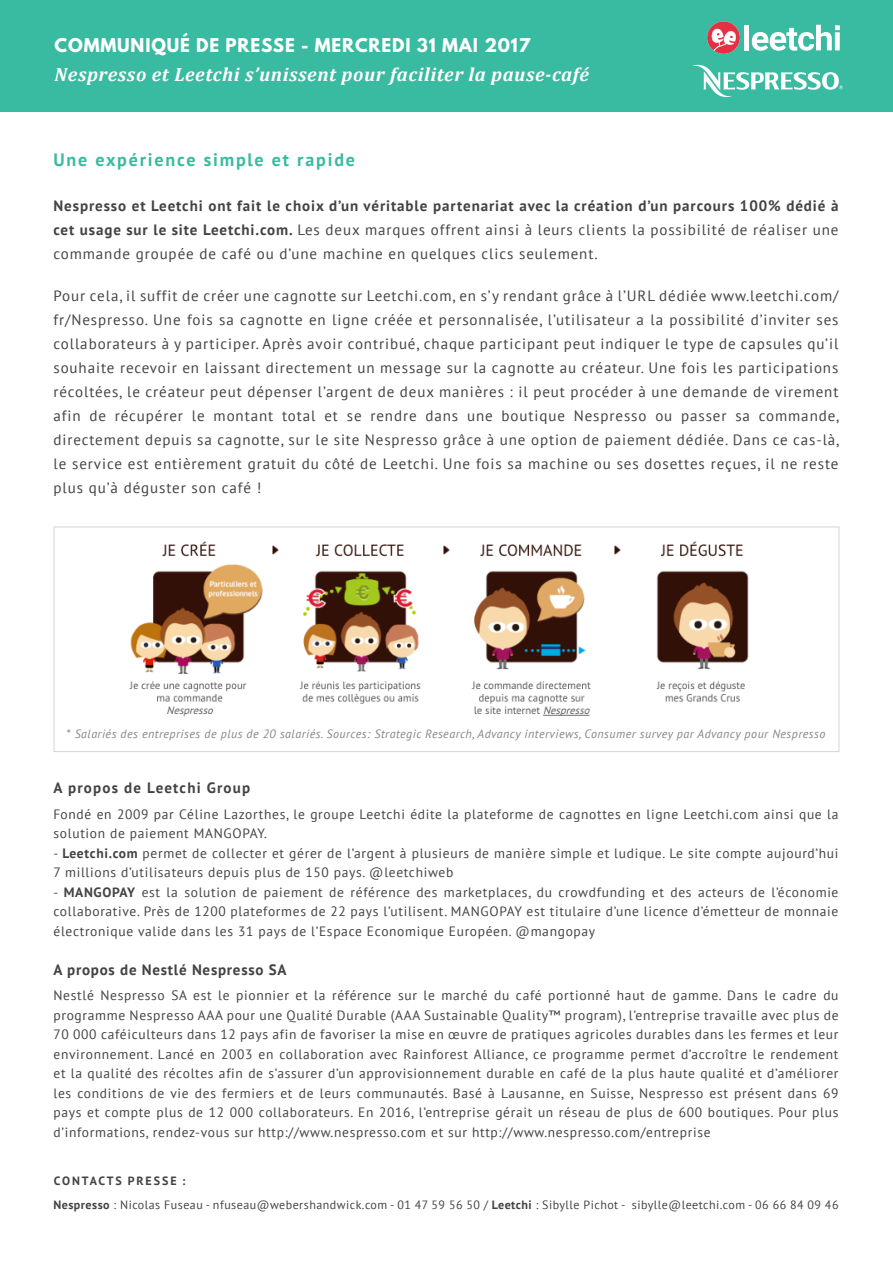
<style>
.page{position:relative;width:893px;height:1263px;background:#fff}
.page>*{position:absolute;margin:0;border:0;box-sizing:border-box;transform-origin:0 0}
.t1{font:italic 700 19.2px "Cambria";letter-spacing:.03em;color:#fff}
.t2{font:700 18px "PT Sans";letter-spacing:.1em;color:#39bba1}
.t3{font:700 16.8px "League Spartan";letter-spacing:.05em;color:#fff}
.t4{font:15px/24px "PT Sans";letter-spacing:.06em;color:#434346;text-align:justify}
.t5{font:700 15px "PT Sans";letter-spacing:.05em;color:#434346}
.t6{font:700 15px "PT Sans";letter-spacing:.08em;color:#434346}
.t7{font:13.5px/19.5px "PT Sans";letter-spacing:.05em;color:#434346}
.t8{font:italic 12px "PT Sans";letter-spacing:.04em;color:#868686}
.t9{font:12px "PT Sans";letter-spacing:.04em;color:#434346}
.t10{font:700 12px "PT Sans";letter-spacing:.16em;color:#434346}
.s1{font-weight:700}
</style>
<div class="page">
<img style="left:129px;top:541px;width:620px;height:176px">
<div style="left:54px;top:527px;width:785px;height:225px;border:1px solid #d6d4d4"></div>
<div style="left:0;top:0;width:893px;height:111px;background:#39bba1"></div>
<div style="left:744px;top:25px;width:5px;height:25px;background:#fff"></div>
<svg style="left:752px;top:25px;width:88px;height:26px"></svg>
<svg style="left:707px;top:21px;width:33px;height:33px"></svg>
<svg style="left:692px;top:64px;width:151px;height:34px"></svg>
<p class="t3" style="left:55px;top:32px;width:477px">COMMUNIQUÉ DE PRESSE - MERCREDI 31 MAI 2017</p>
<p class="t1" style="left:55px;top:63px;width:536px">Nespresso et Leetchi s’unissent pour faciliter la pause-café</p>
<p class="t2" style="left:54px;top:148px;width:303px">Une expérience simple et rapide</p>
<p class="t4" style="left:54px;top:193px;width:786px"><span class="s1">Nespresso et Leetchi ont fait le choix d’un véritable partenariat avec la création d’un parcours 100% dédié à cet usage sur le site Leetchi.com.</span> Les deux marques offrent ainsi à leurs clients la possibilité de réaliser une commande groupée de café ou d’une machine en quelques clics seulement.</p>
<p class="t4" style="left:54px;top:283px;width:788px">Pour cela, il suffit de créer une cagnotte sur Leetchi.com, en s’y rendant grâce à l’URL dédiée www.leetchi.com/ fr/Nespresso. Une fois sa cagnotte en ligne créée et personnalisée, l’utilisateur a la possibilité d’inviter ses collaborateurs à y participer. Après avoir contribué, chaque participant peut indiquer le type de capsules qu’il souhaite recevoir en laissant directement un message sur la cagnotte au créateur. Une fois les participations récoltées, le créateur peut dépenser l’argent de deux manières : il peut procéder à une demande de virement afin de récupérer le montant total et se rendre dans une boutique Nespresso ou passer sa commande, directement depuis sa cagnotte, sur le site Nespresso grâce à une option de paiement dédiée. Dans ce cas-là, le service est entièrement gratuit du côté de Leetchi. Une fois sa machine ou ses dosettes reçues, il ne reste plus qu’à déguster son café !</p>
<p class="t8" style="left:67px;top:726px;width:760px">* Salariés des entreprises de plus de 20 salariés. Sources: Strategic Research, Advancy interviews, Consumer survey par Advancy pour Nespresso</p>
<p class="t6" style="left:54px;top:778px;width:198px">A propos de Leetchi Group</p>
<p class="t7" style="left:54px;top:804px;width:786px">Fondé en 2009 par Céline Lazorthes, le groupe Leetchi édite la plateforme de cagnottes en ligne Leetchi.com ainsi que la solution de paiement MANGOPAY.</p>
<p class="t7" style="left:54px;top:843px;width:786px">- <span class="s1">Leetchi.com</span> permet de collecter et gérer de l’argent à plusieurs de manière simple et ludique. Le site compte aujourd’hui<br>7 millions d’utilisateurs depuis plus de 150 pays. @leetchiweb</p>
<p class="t7" style="left:54px;top:882px;width:786px;text-align:justify">- <span class="s1">MANGOPAY</span> est la solution de paiement de référence des marketplaces, du crowdfunding et des acteurs de l’économie collaborative. Près de 1200 plateformes de 22 pays l’utilisent. MANGOPAY est titulaire d’une licence d’émetteur de monnaie électronique valide dans les 31 pays de l’Espace Economique Européen. @mangopay</p>
<p class="t5" style="left:54px;top:959px;width:235px">A propos de Nestlé Nespresso SA</p>
<p class="t7" style="left:54px;top:985px;width:786px;text-align:justify">Nestlé Nespresso SA est le pionnier et la référence sur le marché du café portionné haut de gamme. Dans le cadre du programme Nespresso AAA pour une Qualité Durable (AAA Sustainable Quality™ program), l’entreprise travaille avec plus de 70 000 caféiculteurs dans 12 pays afin de favoriser la mise en œuvre de pratiques agricoles durables dans les fermes et leur environnement. Lancé en 2003 en collaboration avec Rainforest Alliance, ce programme permet d’accroître le rendement et la qualité des récoltes afin de s’assurer d’un approvisionnement durable en café de la plus haute qualité et d’améliorer les conditions de vie des fermiers et de leurs communautés. Basé à Lausanne, en Suisse, Nespresso est présent dans 69 pays et compte plus de 12 000 collaborateurs. En 2016, l’entreprise gérait un réseau de plus de 600 boutiques. Pour plus d’informations, rendez-vous sur http://www.nespresso.com et sur http://www.nespresso.com/entreprise</p>
<p class="t10" style="left:54px;top:1172px;width:133px">CONTACTS PRESSE :</p>
<p class="t9" style="left:54px;top:1197px;width:786px"><span class="s1">Nespresso</span> : Nicolas Fuseau - nfuseau@webershandwick.com - 01 47 59 56 50 / <span class="s1">Leetchi</span> : Sibylle Pichot - sibylle@leetchi.com - 06 66 84 09 46</p>
</div>
